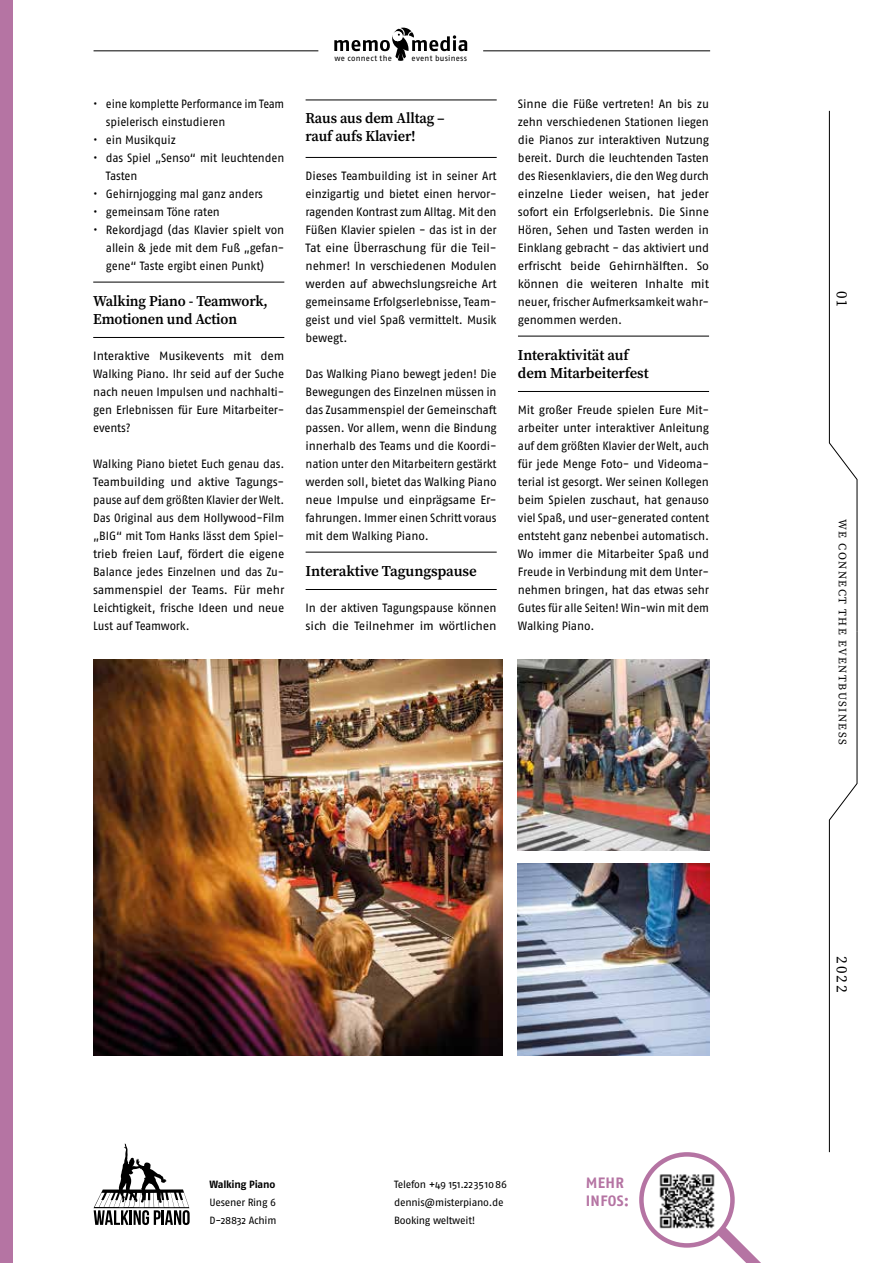
<style>
.page{position:relative;width:893px;height:1263px;background:#fff}
.page>*{position:absolute;margin:0;border:0;box-sizing:border-box;transform-origin:0 0}
.t1{font:15px/18px "Source Serif Variable";letter-spacing:-.01em;color:#000;scale:.96 1}
.t2{font:15px/18px "Source Serif Variable";letter-spacing:-.01em;color:#000}
.t3{font:700 15px/18px "Fago Pro";letter-spacing:.02em;color:#b574a3}
.t4{font:12px/18px "Fago Pro";letter-spacing:-.015em;color:#000;text-align:justify}
.t5{font:12px/18px "Fago Pro";letter-spacing:-.015em;color:#000;scale:.96 1}
.t6{font:12px/18px "Fago Pro";letter-spacing:-.015em;color:#000;scale:.93 1}
.t7{font:11.25px "Source Serif Variable";letter-spacing:.13em;color:#000}
.t8{font:10.5px/18px "Fago Pro";letter-spacing:-.025em;color:#000}
.t9{font:700 10.5px "Fago Pro";letter-spacing:-.025em;color:#000}
.t10{font:7.95px "Fago Pro";letter-spacing:.03em;color:#000}
</style>
<div class="page">
<svg style="left:829px;top:110px;width:28px;height:1042px"></svg>
<div style="left:0;top:0;width:13px;height:1263px;background:#b574a3"></div>
<img style="left:659px;top:1174px;width:56px;height:55px">
<div style="left:639px;top:1152px;width:96px;height:96px;border:4px solid #b574a3;border-radius:50%"></div>
<svg style="left:706px;top:1216px;width:55px;height:47px"></svg>
<hr style="left:483px;top:51px;width:227px;height:1px;background:#000">
<hr style="left:94px;top:51px;width:224px;height:1px;background:#000">
<svg style="left:334px;top:28px;width:133px;height:33px"></svg>
<hr style="left:93px;top:337px;width:191px;height:1px;background:#000">
<hr style="left:93px;top:282px;width:191px;height:1px;background:#000">
<hr style="left:306px;top:157px;width:191px;height:1px;background:#000">
<hr style="left:306px;top:100px;width:191px;height:1px;background:#000">
<hr style="left:306px;top:589px;width:191px;height:1px;background:#000">
<hr style="left:306px;top:552px;width:191px;height:1px;background:#000">
<hr style="left:518px;top:391px;width:191px;height:1px;background:#000">
<hr style="left:518px;top:336px;width:191px;height:1px;background:#000">
<img style="left:94px;top:659px;width:408px;height:396px">
<img style="left:518px;top:659px;width:191px;height:191px">
<img style="left:518px;top:864px;width:191px;height:191px">
<svg style="left:94px;top:1143px;width:96px;height:82px"></svg>
<p class="t6" style="left:106px;top:95px;width:193px;text-indent:-13px">• eine komplette Performance im Team spielerisch einstudieren</p>
<p class="t5" style="left:93px;top:131px;width:87px">• ein Musikquiz</p>
<p class="t5" style="left:106px;top:149px;width:187px;text-indent:-13px">• das Spiel „Senso“ mit leuchtenden<br>Tasten</p>
<p class="t5" style="left:93px;top:185px;width:178px">• Gehirnjogging mal ganz anders</p>
<p class="t5" style="left:93px;top:203px;width:133px">• gemeinsam Töne raten</p>
<p class="t4" style="left:106px;top:221px;width:180px;text-indent:-13px">• Rekordjagd (das Klavier spielt von allein &amp; jede mit dem Fuß „gefan&shy;gene“ Taste ergibt einen Punkt)</p>
<p class="t1" style="left:93px;top:292px;width:183px">Walking Piano - Teamwork,<br>Emotionen und Action</p>
<p class="t4" style="left:93px;top:347px;width:193px">Interaktive Musikevents mit dem Walking Piano. Ihr seid auf der Suche nach neuen Impulsen und nachhalti&shy;gen Erlebnissen für Eure Mitarbeiter&shy;events?</p>
<p class="t5" style="left:93px;top:455px;width:201px;text-align:justify">Walking Piano bietet Euch genau das.<br>Teambuilding und aktive Tagungs&shy;pause auf dem größten Klavier der Welt.<br>Das Original aus dem Hollywood-Film „BIG“ mit Tom Hanks lässt dem Spiel&shy;trieb freien Lauf, fördert die eigene Balance jedes Einzelnen und das Zu&shy;sammenspiel der Teams. Für mehr Leichtigkeit, frische Ideen und neue Lust auf Teamwork.</p>
<p class="t10" style="left:334px;top:54px;width:59px">we connect the</p>
<p class="t10" style="left:412px;top:54px;width:57px">event business</p>
<p class="t1" style="left:306px;top:109px;width:147px">Raus aus dem Alltag – rauf aufs Klavier!</p>
<p class="t4" style="left:306px;top:167px;width:193px">Dieses Teambuilding ist in seiner Art einzigartig und bietet einen hervor&shy;ragenden Kontrast zum Alltag. Mit den Füßen Klavier spielen - das ist in der Tat eine Überraschung für die Teil&shy;nehmer! In verschiedenen Modulen werden auf abwechslungsreiche Art gemeinsame Erfolgserlebnisse, Team&shy;geist und viel Spaß vermittelt. Musik bewegt.</p>
<p class="t4" style="left:306px;top:365px;width:193px">Das Walking Piano bewegt jeden! Die Bewegungen des Einzelnen müssen in das Zusammenspiel der Gemeinschaft passen. Vor allem, wenn die Bindung innerhalb des Teams und die Koordi&shy;nation unter den Mitarbeitern gestärkt werden soll, bietet das Walking Piano neue Impulse und einprägsame Er&shy;fahrungen. Immer einen Schritt voraus mit dem Walking Piano.</p>
<p class="t2" style="left:306px;top:562px;width:173px">Interaktive Tagungspause</p>
<p class="t4" style="left:306px;top:599px;width:193px">In der aktiven Tagungspause können sich die Teilnehmer im wörtlichen</p>
<p class="t4" style="left:518px;top:95px;width:193px">Sinne die Füße vertreten! An bis zu zehn verschiedenen Stationen liegen die Pianos zur interaktiven Nutzung bereit. Durch die leuchtenden Tasten des Riesenklaviers, die den Weg durch einzelne Lieder weisen, hat jeder sofort ein Erfolgserlebnis. Die Sinne Hören, Sehen und Tasten werden in Einklang gebracht - das aktiviert und erfrischt beide Gehirnhälften. So können die weiteren Inhalte mit neuer, frischer Aufmerksamkeit wahr&shy;genommen werden.</p>
<p class="t2" style="left:518px;top:346px;width:132px">Interaktivität auf dem Mitarbeiterfest</p>
<p class="t4" style="left:518px;top:401px;width:193px">Mit großer Freude spielen Eure Mit&shy;arbeiter unter interaktiver Anleitung auf dem größten Klavier der Welt, auch für jede Menge Foto- und Videoma&shy;terial ist gesorgt. Wer seinen Kollegen beim Spielen zuschaut, hat genauso viel Spaß, und user-generated content entsteht ganz nebenbei automatisch.<br>Wo immer die Mitarbeiter Spaß und Freude in Verbindung mit dem Unter&shy;nehmen bringen, hat das etwas sehr Gutes für alle Seiten! Win-win mit dem Walking Piano.</p>
<p class="t9" style="left:209px;top:1178px;width:67px">Walking Piano</p>
<p class="t8" style="left:209px;top:1193px;width:69px">Uesener Ring 6<br>D-28832 Achim</p>
<p class="t8" style="left:394px;top:1175px;width:114px">Telefon +49 151.22351086 dennis@misterpiano.de<br>Booking weltweit!</p>
<p class="t3" style="left:586px;top:1174px;width:45px">MEHR<br>INFOS:</p>
<p class="t2" style="left:851px;top:291px;width:17px;rotate:90deg">01</p>
<p class="t7" style="left:850px;top:518px;width:227px;rotate:90deg">WE CONNECT THE EVENTBUSINESS</p>
<p class="t2" style="left:851px;top:956px;width:38px;rotate:90deg">2022</p>
</div>
